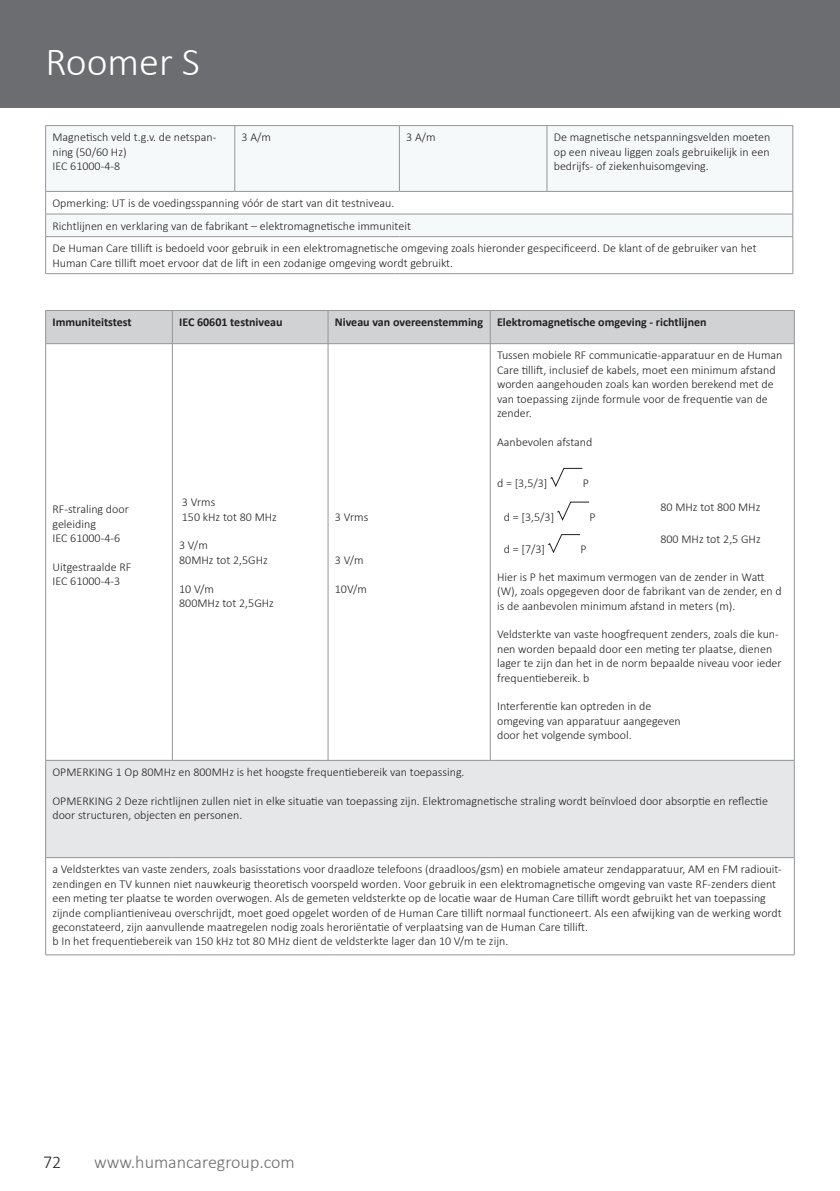
<style>
.page{position:relative;width:840px;height:1191px;background:#fff}
.page>*{position:absolute;margin:0;border:0;box-sizing:border-box;transform-origin:0 0}
.t1{font:300 40px "Calibri";color:#fff}
.t2{font:300 18px "Calibri";color:#6c6d70}
.t3{font:300 18px "Calibri";color:#231f20}
.Table_cell_text{font:300 12px/14.4px "Calibri";color:#231f20}
.Table_cell_headline{font:700 12px "Calibri";color:#231f20}
</style>
<div class="page">
<div style="left:0;top:0;width:839px;height:108px;background:#6c6d70"></div>
<svg style="left:46px;top:126px;width:746px;height:110px;fill:#f6f9fa"></svg>
<hr style="left:45px;top:125px;width:190px;height:1px;background:#939598">
<hr style="left:45px;top:126px;width:1px;height:65px;background:#939598">
<hr style="left:235px;top:125px;width:164px;height:1px;background:#939598">
<hr style="left:234px;top:126px;width:1px;height:65px;background:#939598">
<hr style="left:399px;top:125px;width:147px;height:1px;background:#939598">
<hr style="left:399px;top:126px;width:1px;height:65px;background:#939598">
<hr style="left:546px;top:125px;width:246px;height:1px;background:#939598">
<hr style="left:546px;top:126px;width:1px;height:65px;background:#939598">
<hr style="left:792px;top:126px;width:1px;height:65px;background:#939598">
<hr style="left:45px;top:191px;width:190px;height:1px;background:#939598">
<hr style="left:235px;top:191px;width:164px;height:1px;background:#939598">
<hr style="left:399px;top:191px;width:147px;height:1px;background:#939598">
<hr style="left:546px;top:191px;width:246px;height:1px;background:#939598">
<hr style="left:45px;top:214px;width:190px;height:1px;background:#939598">
<svg style="left:45px;top:192px;width:1px;height:44px"></svg>
<hr style="left:235px;top:214px;width:164px;height:1px;background:#939598">
<hr style="left:399px;top:214px;width:147px;height:1px;background:#939598">
<hr style="left:546px;top:214px;width:246px;height:1px;background:#939598">
<svg style="left:792px;top:192px;width:1px;height:44px"></svg>
<hr style="left:45px;top:236px;width:190px;height:1px;background:#939598">
<hr style="left:45px;top:237px;width:1px;height:36px;background:#939598">
<hr style="left:235px;top:236px;width:164px;height:1px;background:#939598">
<hr style="left:399px;top:236px;width:147px;height:1px;background:#939598">
<hr style="left:546px;top:236px;width:246px;height:1px;background:#939598">
<hr style="left:792px;top:237px;width:1px;height:36px;background:#939598">
<hr style="left:45px;top:273px;width:190px;height:1px;background:#939598">
<hr style="left:235px;top:273px;width:164px;height:1px;background:#939598">
<hr style="left:399px;top:273px;width:147px;height:1px;background:#939598">
<hr style="left:546px;top:273px;width:246px;height:1px;background:#939598">
<div style="left:46px;top:311px;width:747px;height:32px;background:#d1d2d4"></div>
<div style="left:46px;top:760px;width:747px;height:97px;background:#e6e7e9"></div>
<hr style="left:45px;top:310px;width:127px;height:1px;background:#939598">
<hr style="left:45px;top:311px;width:1px;height:32px;background:#939598">
<hr style="left:172px;top:310px;width:156px;height:1px;background:#939598">
<hr style="left:172px;top:311px;width:1px;height:32px;background:#939598">
<hr style="left:328px;top:310px;width:162px;height:1px;background:#939598">
<hr style="left:327px;top:311px;width:1px;height:32px;background:#939598">
<hr style="left:490px;top:310px;width:304px;height:1px;background:#939598">
<hr style="left:489px;top:311px;width:1px;height:32px;background:#939598">
<hr style="left:793px;top:311px;width:1px;height:32px;background:#939598">
<hr style="left:45px;top:343px;width:127px;height:1px;background:#939598">
<hr style="left:45px;top:344px;width:1px;height:416px;background:#939598">
<hr style="left:172px;top:343px;width:156px;height:1px;background:#939598">
<hr style="left:172px;top:344px;width:1px;height:416px;background:#939598">
<hr style="left:328px;top:343px;width:162px;height:1px;background:#939598">
<hr style="left:327px;top:344px;width:1px;height:416px;background:#939598">
<hr style="left:490px;top:343px;width:304px;height:1px;background:#939598">
<hr style="left:489px;top:344px;width:1px;height:416px;background:#939598">
<hr style="left:793px;top:344px;width:1px;height:416px;background:#939598">
<hr style="left:45px;top:760px;width:127px;height:1px;background:#939598">
<hr style="left:45px;top:760px;width:1px;height:97px;background:#939598">
<hr style="left:172px;top:760px;width:156px;height:1px;background:#939598">
<hr style="left:328px;top:760px;width:162px;height:1px;background:#939598">
<hr style="left:490px;top:760px;width:304px;height:1px;background:#939598">
<hr style="left:793px;top:760px;width:1px;height:97px;background:#939598">
<hr style="left:45px;top:857px;width:127px;height:1px;background:#939598">
<hr style="left:45px;top:858px;width:1px;height:96px;background:#939598">
<hr style="left:172px;top:857px;width:156px;height:1px;background:#939598">
<hr style="left:328px;top:857px;width:162px;height:1px;background:#939598">
<hr style="left:490px;top:857px;width:304px;height:1px;background:#939598">
<hr style="left:793px;top:858px;width:1px;height:96px;background:#939598">
<hr style="left:45px;top:954px;width:127px;height:1px;background:#939598">
<hr style="left:172px;top:954px;width:156px;height:1px;background:#939598">
<hr style="left:328px;top:954px;width:162px;height:1px;background:#939598">
<hr style="left:490px;top:954px;width:304px;height:1px;background:#939598">
<svg style="left:550px;top:467px;width:32px;height:20px"></svg>
<svg style="left:557px;top:501px;width:32px;height:20px"></svg>
<svg style="left:548px;top:534px;width:32px;height:20px"></svg>
<h1 class="t1" style="left:45px;top:37px;width:156px">Roomer S</h1>
<p class="Table_cell_text" style="left:241px;top:130px;width:31px">3 A/m</p>
<p class="Table_cell_text" style="left:406px;top:130px;width:31px">3 A/m</p>
<p class="Table_cell_text" style="left:553px;top:130px;width:218px;text-align:justify">De magnetische netspanningsvelden moeten op een niveau liggen zoals gebruikelijk in een bedrijfs- of ziekenhuisomgeving.</p>
<p class="Table_cell_text" style="left:52px;top:196px;width:343px">Opmerking: UT is de voedingsspanning vóór de start van dit testniveau.</p>
<p class="Table_cell_text" style="left:52px;top:218px;width:360px">Richtlijnen en verklaring van de fabrikant – elektromagnetische immuniteit</p>
<p class="Table_cell_text" style="left:52px;top:241px;width:705px">De Human Care tillift is bedoeld voor gebruik in een elektromagnetische omgeving zoals hieronder gespecificeerd. De klant of de gebruiker van het<br>Human Care tillift moet ervoor dat de lift in een zodanige omgeving wordt gebruikt.</p>
<p class="Table_cell_text" style="left:52px;top:130px;width:165px">Magnetisch veld t.g.v. de netspan&shy;ning (50/60 Hz)</p>
<p class="Table_cell_text" style="left:52px;top:159px;width:69px">IEC 61000-4-8</p>
<p class="Table_cell_headline" style="left:52px;top:314px;width:81px">Immuniteitstest</p>
<p class="Table_cell_headline" style="left:179px;top:314px;width:105px">IEC 60601 testniveau</p>
<p class="Table_cell_headline" style="left:334px;top:314px;width:150px">Niveau van overeenstemming</p>
<p class="Table_cell_headline" style="left:497px;top:314px;width:211px">Elektromagnetische omgeving - richtlijnen</p>
<p class="Table_cell_text" style="left:52px;top:502px;width:78px">RF-straling door geleiding</p>
<p class="Table_cell_text" style="left:52px;top:531px;width:69px">IEC 61000-4-6</p>
<p class="Table_cell_text" style="left:52px;top:559px;width:80px">Uitgestraalde RF</p>
<p class="Table_cell_text" style="left:52px;top:574px;width:69px">IEC 61000-4-3</p>
<p class="Table_cell_text" style="left:182px;top:495px;width:35px">3 Vrms</p>
<p class="Table_cell_text" style="left:182px;top:509px;width:97px">150 kHz tot 80 MHz</p>
<p class="Table_cell_text" style="left:179px;top:538px;width:30px">3 V/m</p>
<p class="Table_cell_text" style="left:179px;top:552px;width:90px">80MHz tot 2,5GHz</p>
<p class="Table_cell_text" style="left:179px;top:581px;width:36px">10 V/m</p>
<p class="Table_cell_text" style="left:179px;top:595px;width:96px">800MHz tot 2,5GHz</p>
<p class="Table_cell_text" style="left:334px;top:509px;width:35px">3 Vrms</p>
<p class="Table_cell_text" style="left:334px;top:552px;width:30px">3 V/m</p>
<p class="Table_cell_text" style="left:334px;top:581px;width:34px">10V/m</p>
<p class="Table_cell_text" style="left:497px;top:348px;width:287px">Tussen mobiele RF communicatie-apparatuur en de Human Care tillift, inclusief de kabels, moet een minimum afstand worden aangehouden zoals kan worden berekend met de van toepassing zijnde formule voor de frequentie van de zender.</p>
<p class="Table_cell_text" style="left:497px;top:434px;width:97px">Aanbevolen afstand</p>
<p class="Table_cell_text" style="left:497px;top:475px;width:52px">d = [3,5/3]</p>
<p class="Table_cell_text" style="left:582px;top:475px;width:8px">P</p>
<p class="Table_cell_text" style="left:503px;top:509px;width:52px">d = [3,5/3]</p>
<p class="Table_cell_text" style="left:589px;top:509px;width:8px">P</p>
<p class="Table_cell_text" style="left:660px;top:499px;width:101px">80 MHz tot 800 MHz</p>
<p class="Table_cell_text" style="left:660px;top:532px;width:102px">800 MHz tot 2,5 GHz</p>
<p class="Table_cell_text" style="left:497px;top:569px;width:286px">Hier is P het maximum vermogen van de zender in Watt (W), zoals opgegeven door de fabrikant van de zender, en d is de aanbevolen minimum afstand in meters (m).</p>
<p class="Table_cell_text" style="left:497px;top:627px;width:286px">Veldsterkte van vaste hoogfrequent zenders, zoals die kun&shy;nen worden bepaald door een meting ter plaatse, dienen lager te zijn dan het in de norm bepaalde niveau voor ieder frequentiebereik. b</p>
<p class="Table_cell_text" style="left:497px;top:699px;width:185px">Interferentie kan optreden in de omgeving van apparatuur aangegeven door het volgende symbool.</p>
<p class="Table_cell_text" style="left:503px;top:542px;width:43px">d = [7/3]</p>
<p class="Table_cell_text" style="left:580px;top:542px;width:8px">P</p>
<p class="Table_cell_text" style="left:52px;top:765px;width:413px">OPMERKING 1 Op 80MHz en 800MHz is het hoogste frequentiebereik van toepassing.</p>
<p class="Table_cell_text" style="left:52px;top:793px;width:716px">OPMERKING 2 Deze richtlijnen zullen niet in elke situatie van toepassing zijn. Elektromagnetische straling wordt beïnvloed door absorptie en reflectie door structuren, objecten en personen.</p>
<p class="Table_cell_text" style="left:52px;top:862px;width:730px">a Veldsterktes van vaste zenders, zoals basisstations voor draadloze telefoons (draadloos/gsm) en mobiele amateur zendapparatuur, AM en FM radiouit&shy;zendingen en TV kunnen niet nauwkeurig theoretisch voorspeld worden. Voor gebruik in een elektromagnetische omgeving van vaste RF-zenders dient een meting ter plaatse te worden overwogen. Als de gemeten veldsterkte op de locatie waar de Human Care tillift wordt gebruikt het van toepassing zijnde compliantieniveau overschrijdt, moet goed opgelet worden of de Human Care tillift normaal functioneert. Als een afwijking van de werking wordt geconstateerd, zijn aanvullende maatregelen nodig zoals heroriëntatie of verplaatsing van de Human Care tillift.</p>
<p class="Table_cell_text" style="left:52px;top:934px;width:457px">b In het frequentiebereik van 150 kHz tot 80 MHz dient de veldsterkte lager dan 10 V/m te zijn.</p>
<h2 class="t3" style="left:43px;top:1151px;width:20px">72</h2>
<h2 class="t2" style="left:94px;top:1151px;width:202px">www.humancaregroup.com</h2>
</div>
